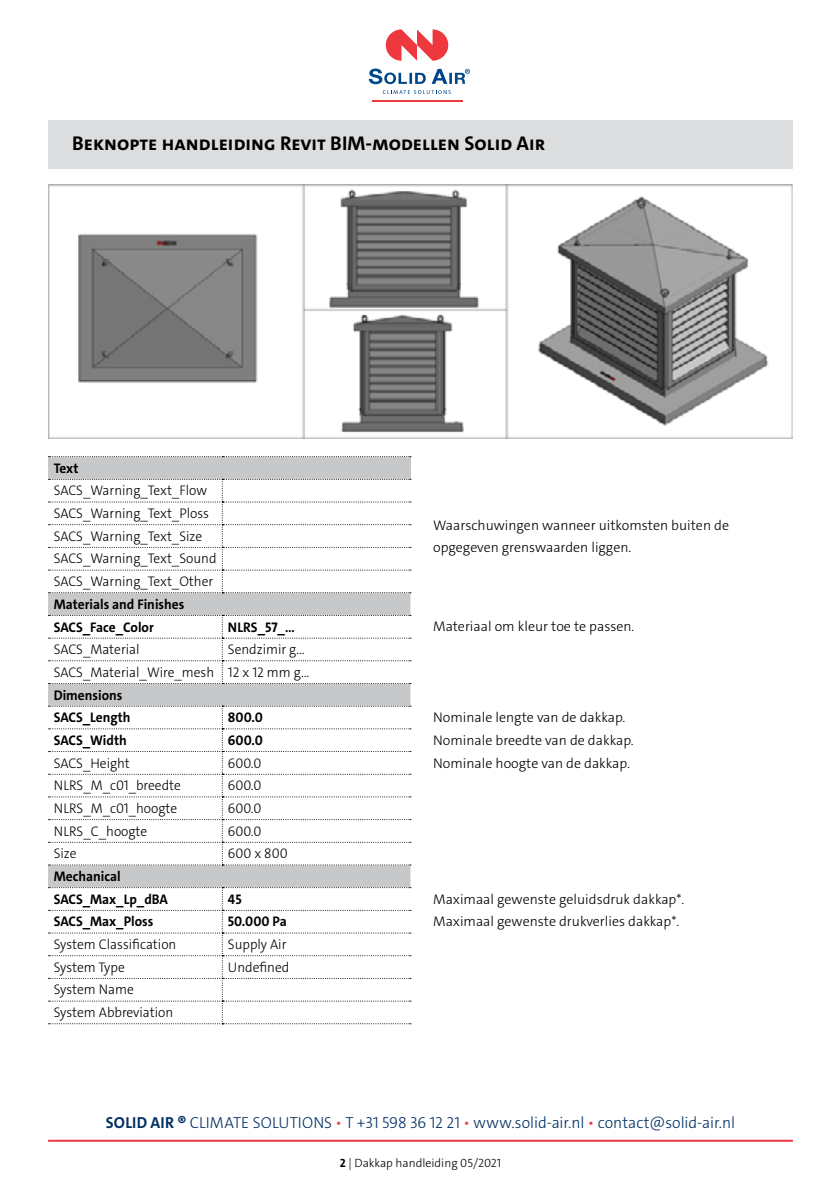
<style>
.page{position:relative;width:840px;height:1191px;background:#fff}
.page>*{position:absolute;margin:0;border:0;box-sizing:border-box;transform-origin:0 0}
.t1{font:700 20px "The Sans C4 s";color:#000}
.t2{font:300 16px "The Sans C4 s";color:#003064}
.t3{font:300 14px/22.6px "The Sans C4 s";color:#000;scale:.96 1}
.t4{font:300 14px/22px "The Sans C4 s";color:#000}
.t5{font:700 14px/22.6px "The Sans C4 s";color:#000;scale:.96 1}
.t6{font:300 12px "The Sans C4 s";color:#000}
.s1{font-weight:700}
.s2{color:#ef373e}
</style>
<div class="page">
<hr style="left:372px;top:100px;width:90px;height:1px;background:#ef373e">
<svg style="left:385px;top:29px;width:63px;height:32px"></svg>
<svg style="left:382px;top:90px;width:68px;height:4px"></svg>
<svg style="left:368px;top:69px;width:101px;height:15px"></svg>
<hr style="left:48px;top:1139px;width:744px;height:2px;background:#ef373e">
<div style="left:48px;top:120px;width:744px;height:48px;background:#dcddde"></div>
<div style="left:48px;top:456px;width:362px;height:23px;background:#c7c8ca"></div>
<div style="left:48px;top:593px;width:362px;height:294px;background:#c7c8ca"></div>
<svg style="left:48px;top:456px;width:363px;height:1px"></svg>
<svg style="left:48px;top:479px;width:363px;height:114px"></svg>
<svg style="left:48px;top:615px;width:363px;height:69px"></svg>
<svg style="left:48px;top:705px;width:363px;height:160px"></svg>
<svg style="left:48px;top:887px;width:363px;height:137px"></svg>
<img style="left:48px;top:184px;width:744px;height:254px">
<h1 class="t1" style="left:72px;top:130px;width:474px">Beknopte handleiding Revit BIM-modellen Solid Air</h1>
<p class="t5" style="left:54px;top:457px;width:27px">Text</p>
<p class="t3" style="left:54px;top:479px;width:161px">SACS_Warning_Text_Flow</p>
<p class="t3" style="left:54px;top:502px;width:171px">SACS_Warning_Text_Ploss<br>SACS_Warning_Text_Size<br>SACS_Warning_Text_Sound<br>SACS_Warning_Text_Other</p>
<p class="t5" style="left:54px;top:593px;width:137px">Materials and Finishes<br>SACS_Face_Color</p>
<p class="t4" style="left:433px;top:514px;width:297px">Waarschuwingen wanneer uitkomsten buiten de opgegeven grenswaarden liggen.</p>
<p class="t5" style="left:228px;top:615px;width:71px">NLRS_57_...</p>
<p class="t4" style="left:433px;top:616px;width:203px">Materiaal om kleur toe te passen.</p>
<p class="t3" style="left:54px;top:638px;width:268px;text-indent:174px">Sendzimir g...<br>SACS_Material_Wire_mesh 12 x 12 mm g...</p>
<p class="t5" style="left:54px;top:683px;width:81px">Dimensions<br>SACS_Length</p>
<p class="t3" style="left:54px;top:638px;width:91px">SACS_Material</p>
<p class="t5" style="left:228px;top:706px;width:38px">800.0</p>
<p class="t4" style="left:433px;top:706px;width:194px">Nominale lengte van de dakkap.</p>
<p class="t5" style="left:54px;top:729px;width:78px">SACS_Width</p>
<p class="t5" style="left:228px;top:729px;width:38px">600.0</p>
<p class="t4" style="left:433px;top:729px;width:202px">Nominale breedte van de dakkap.</p>
<p class="t3" style="left:54px;top:751px;width:81px">SACS_Height</p>
<p class="t3" style="left:228px;top:751px;width:37px">600.0</p>
<p class="t4" style="left:433px;top:752px;width:198px">Nominale hoogte van de dakkap.</p>
<p class="t3" style="left:54px;top:774px;width:134px">NLRS_M_c01_breedte</p>
<p class="t3" style="left:228px;top:774px;width:37px">600.0</p>
<p class="t3" style="left:54px;top:797px;width:130px">NLRS_M_c01_hoogte</p>
<p class="t3" style="left:228px;top:797px;width:37px">600.0</p>
<p class="t3" style="left:54px;top:819px;width:99px">NLRS_C_hoogte</p>
<p class="t3" style="left:228px;top:819px;width:37px">600.0</p>
<p class="t3" style="left:54px;top:842px;width:25px">Size</p>
<p class="t3" style="left:228px;top:842px;width:64px">600 x 800</p>
<p class="t5" style="left:54px;top:865px;width:120px">Mechanical<br>SACS_Max_Lp_dBA</p>
<p class="t5" style="left:228px;top:887px;width:16px">45</p>
<p class="t4" style="left:433px;top:888px;width:253px">Maximaal gewenste geluidsdruk dakkap*.</p>
<p class="t5" style="left:54px;top:910px;width:105px">SACS_Max_Ploss</p>
<p class="t5" style="left:228px;top:910px;width:63px">50.000 Pa</p>
<p class="t4" style="left:433px;top:910px;width:247px">Maximaal gewenste drukverlies dakkap*.</p>
<p class="t3" style="left:54px;top:933px;width:129px">System Classification</p>
<p class="t3" style="left:228px;top:933px;width:62px">Supply Air</p>
<p class="t3" style="left:54px;top:955px;width:75px">System Type</p>
<p class="t3" style="left:228px;top:955px;width:65px">Undefined</p>
<p class="t3" style="left:54px;top:978px;width:126px">System Name<br>System Abbreviation</p>
<p class="t2" style="left:106px;top:1112px;width:630px"><span class="s1">SOLID AIR ®</span> CLIMATE SOLUTIONS <span class="s2">•</span> T +31 598 36 12 21 <span class="s2">•</span> www.solid-air.nl <span class="s2">•</span> contact@solid-air.nl</p>
<p class="t6" style="left:339px;top:1154px;width:163px"><span class="s1">2</span> | Dakkap handleiding 05/2021</p>
</div>
